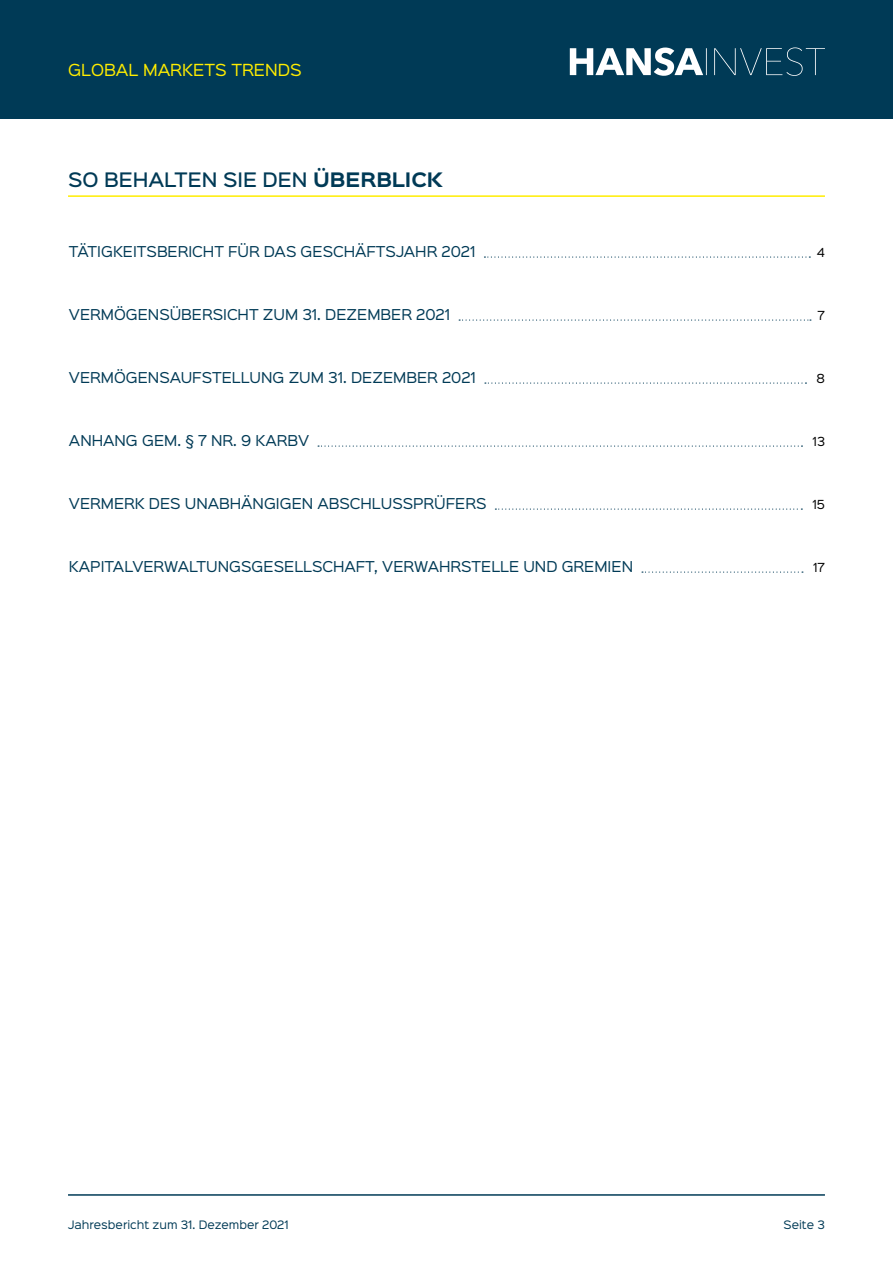
<style>
.page{position:relative;width:893px;height:1263px;background:#fff}
.page>*{position:absolute;margin:0;border:0;box-sizing:border-box;transform-origin:0 0}
.t1{font:500 18px "Sinkin Sans 500";color:#003a56}
.t2{font:15px "Sinkin Sans 400";color:#ffed00}
.t3{font:13.5px "Sinkin Sans 400";color:#003a56}
.t4{font:11.25px "Sinkin Sans 400";color:#000}
.t5{font:10.5px "Sinkin Sans 400";color:#003a56}
.s1{font-family:"Sinkin Sans 700";font-weight:700}
</style>
<div class="page">
<div style="left:0;top:0;width:893px;height:119px;background:#003a56"></div>
<svg style="left:570px;top:47px;width:255px;height:29px"></svg>
<hr style="left:68px;top:1194px;width:757px;height:2px;background:#003a56">
<svg style="left:484px;top:256px;width:326px;height:2px"></svg>
<svg style="left:459px;top:319px;width:352px;height:2px"></svg>
<svg style="left:485px;top:382px;width:321px;height:2px"></svg>
<svg style="left:318px;top:445px;width:484px;height:2px"></svg>
<svg style="left:495px;top:508px;width:307px;height:2px"></svg>
<svg style="left:642px;top:571px;width:161px;height:2px"></svg>
<hr style="left:68px;top:195px;width:757px;height:2px;background:#ffed00">
<p class="t2" style="left:68px;top:57px;width:235px">GLOBAL MARKETS TRENDS</p>
<h1 class="t1" style="left:68px;top:164px;width:376px">SO BEHALTEN SIE DEN <span class="s1">ÜBERBLICK</span></h1>
<p class="t3" style="left:69px;top:240px;width:408px">TÄTIGKEITSBERICHT FÜR DAS GESCHÄFTSJAHR 2021</p>
<p class="t4" style="left:817px;top:243px;width:10px">4</p>
<p class="t3" style="left:69px;top:303px;width:280px">VERMÖGENSÜBERSICHT ZUM 31. Dezember</p>
<p class="t3" style="left:416px;top:303px;width:35px">2021</p>
<p class="t4" style="left:817px;top:306px;width:9px">7</p>
<p class="t3" style="left:69px;top:366px;width:305px">VERMÖGENSAUFSTELLUNG ZUM 31. Dezember</p>
<p class="t3" style="left:442px;top:366px;width:35px">2021</p>
<p class="t4" style="left:816px;top:369px;width:10px">8</p>
<p class="t3" style="left:69px;top:429px;width:242px">ANHANG GEM. § 7 NR. 9 KARBV</p>
<p class="t4" style="left:812px;top:432px;width:14px">13</p>
<p class="t3" style="left:69px;top:492px;width:419px">VERMERK DES UNABHÄNGIGEN ABSCHLUSSPRÜFERS</p>
<p class="t4" style="left:812px;top:495px;width:14px">15</p>
<p class="t3" style="left:69px;top:555px;width:566px">KAPITALVERWALTUNGSGESELLSCHAFT, VERWAHRSTELLE UND GREMIEN</p>
<p class="t4" style="left:813px;top:558px;width:13px">17</p>
<p class="t5" style="left:68px;top:1216px;width:222px">Jahresbericht zum 31. Dezember 2021</p>
<p class="t5" style="left:784px;top:1216px;width:43px">Seite 3</p>
</div>
